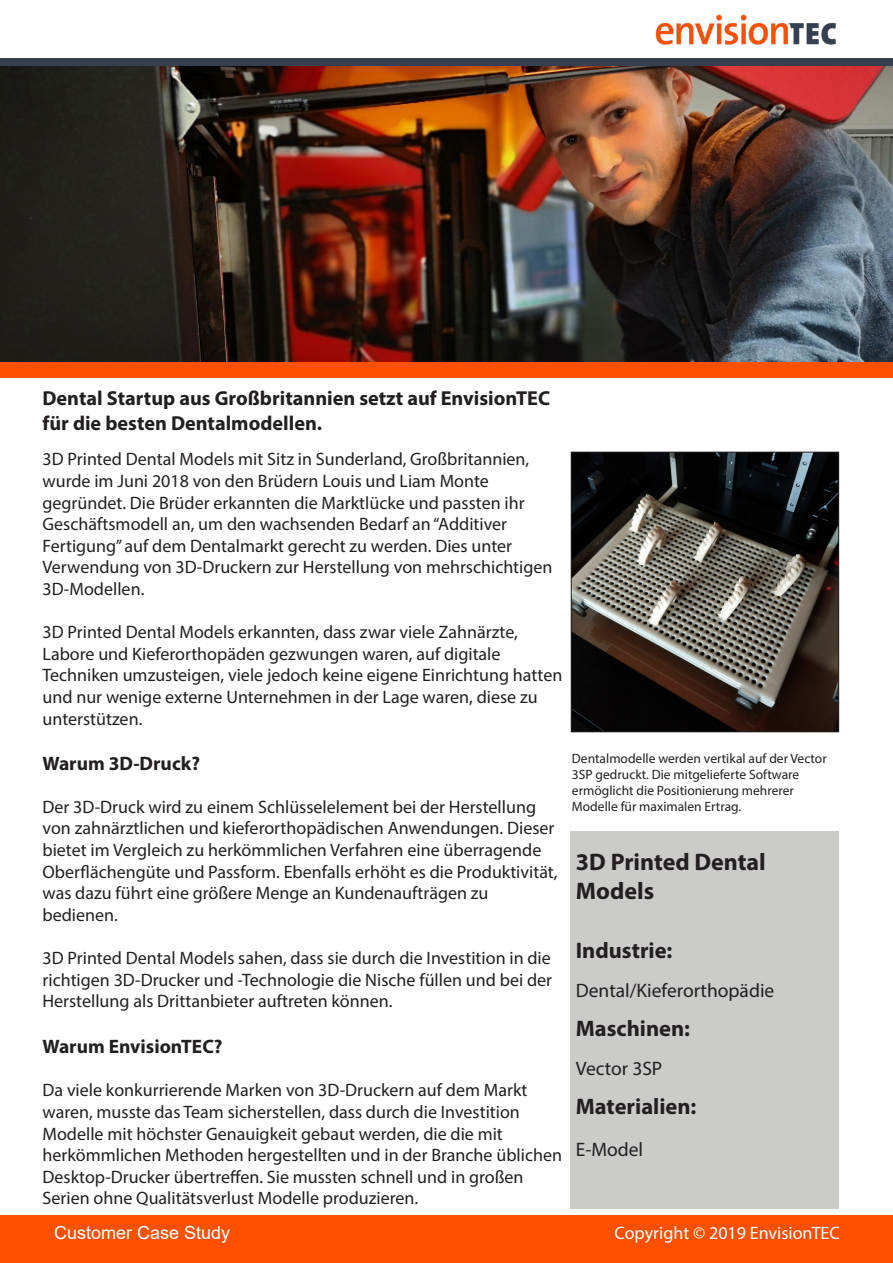
<style>
.page{position:relative;width:893px;height:1263px;background:#fff}
.page>*{position:absolute;margin:0;border:0;box-sizing:border-box;transform-origin:0 0}
.t1{font:700 24px/28.8px "Myriad Pro";color:#231f20}
.t2{font:700 22.5px "Myriad Pro";color:#231f20}
.t3{font:700 20.25px/24.3px "Myriad Pro";color:#231f20}
.t4{font:19.5px "Myriad Pro";color:#231f20}
.t5{font:700 19.5px "Myriad Pro";color:#231f20}
.t6{font:18px/21.6px "Myriad Pro";color:#231f20}
.t7{font:18px "Myriad Pro";color:#fff}
.t8{font:18px "Arial";color:#fff}
.t9{font:13.5px/16.2px "Myriad Pro";color:#231f20}
</style>
<div class="page">
<img style="left:0;top:66px;width:893px;height:296px">
<div style="left:0;top:58px;width:893px;height:8px;background:#363f4f"></div>
<div style="left:0;top:1215px;width:893px;height:48px;background:#ff5000"></div>
<div style="left:0;top:362px;width:893px;height:16px;background:#ff5000"></div>
<div style="left:571px;top:832px;width:268px;height:377px;background:#cbcbca"></div>
<img style="left:573px;top:454px;width:264px;height:276px">
<div style="left:571px;top:452px;width:268px;height:280px;border:1px solid #231f20"></div>
<img style="left:655px;top:14px;width:182px;height:31px">
<p class="t3" style="left:43px;top:386px;width:509px">Dental Startup aus Großbritannien setzt auf EnvisionTEC für die besten Dentalmodellen.</p>
<p class="t6" style="left:43px;top:448px;width:511px">3D Printed Dental Models mit Sitz in Sunderland, Großbritannien, wurde im Juni 2018 von den Brüdern Louis und Liam Monte gegründet. Die Brüder erkannten die Marktlücke und passten ihr Geschäftsmodell an, um den wachsenden Bedarf an “Additiver Fertigung” auf dem Dentalmarkt gerecht zu werden. Dies unter Verwendung von 3D-Druckern zur Herstellung von mehrschichtigen 3D-Modellen.</p>
<p class="t6" style="left:43px;top:621px;width:521px">3D Printed Dental Models erkannten, dass zwar viele Zahnärzte, Labore und Kieferorthopäden gezwungen waren, auf digitale Techniken umzusteigen, viele jedoch keine eigene Einrichtung hatten und nur wenige externe Unternehmen in der Lage waren, diese zu unterstützen.</p>
<p class="t5" style="left:43px;top:750px;width:159px">Warum 3D-Druck?</p>
<p class="t6" style="left:43px;top:796px;width:517px">Der 3D-Druck wird zu einem Schlüsselelement bei der Herstellung von zahnärztlichen und kieferorthopädischen Anwendungen. Dieser bietet im Vergleich zu herkömmlichen Verfahren eine überragende Oberflächengüte und Passform. Ebenfalls erhöht es die Produktivität, was dazu führt eine größere Menge an Kundenaufträgen zu bedienen.</p>
<p class="t6" style="left:43px;top:947px;width:511px;text-align:justify">3D Printed Dental Models sahen, dass sie durch die Investition in die richtigen 3D-Drucker und -Technologie die Nische füllen und bei der Herstellung als Drittanbieter auftreten können.</p>
<p class="t5" style="left:43px;top:1034px;width:182px">Warum EnvisionTEC?</p>
<p class="t6" style="left:43px;top:1079px;width:521px">Da viele konkurrierende Marken von 3D-Druckern auf dem Markt waren, musste das Team sicherstellen, dass durch die Investition Modelle mit höchster Genauigkeit gebaut werden, die die mit herkömmlichen Methoden hergestellten und in der Branche üblichen Desktop-Drucker übertreffen. Sie mussten schnell und in großen Serien ohne Qualitätsverlust Modelle produzieren.</p>
<p class="t8" style="left:54px;top:1220px;width:178px">Customer Case Study</p>
<p class="t7" style="left:614px;top:1222px;width:227px">Copyright © 2019 EnvisionTEC</p>
<p class="t9" style="left:572px;top:750px;width:256px">Dentalmodelle werden vertikal auf der Vector 3SP gedruckt. Die mitgelieferte Software ermöglicht die Positionierung mehrerer Modelle für maximalen Ertrag.</p>
<p class="t1" style="left:576px;top:847px;width:192px">3D Printed Dental<br>Models</p>
<p class="t2" style="left:576px;top:935px;width:98px">Industrie:</p>
<p class="t4" style="left:576px;top:978px;width:200px">Dental/Kieferorthopädie</p>
<p class="t2" style="left:576px;top:1013px;width:116px">Maschinen:</p>
<p class="t4" style="left:576px;top:1056px;width:88px">Vector 3SP</p>
<p class="t2" style="left:576px;top:1091px;width:122px">Materialien:</p>
<p class="t4" style="left:576px;top:1138px;width:69px">E-Model</p>
</div>
